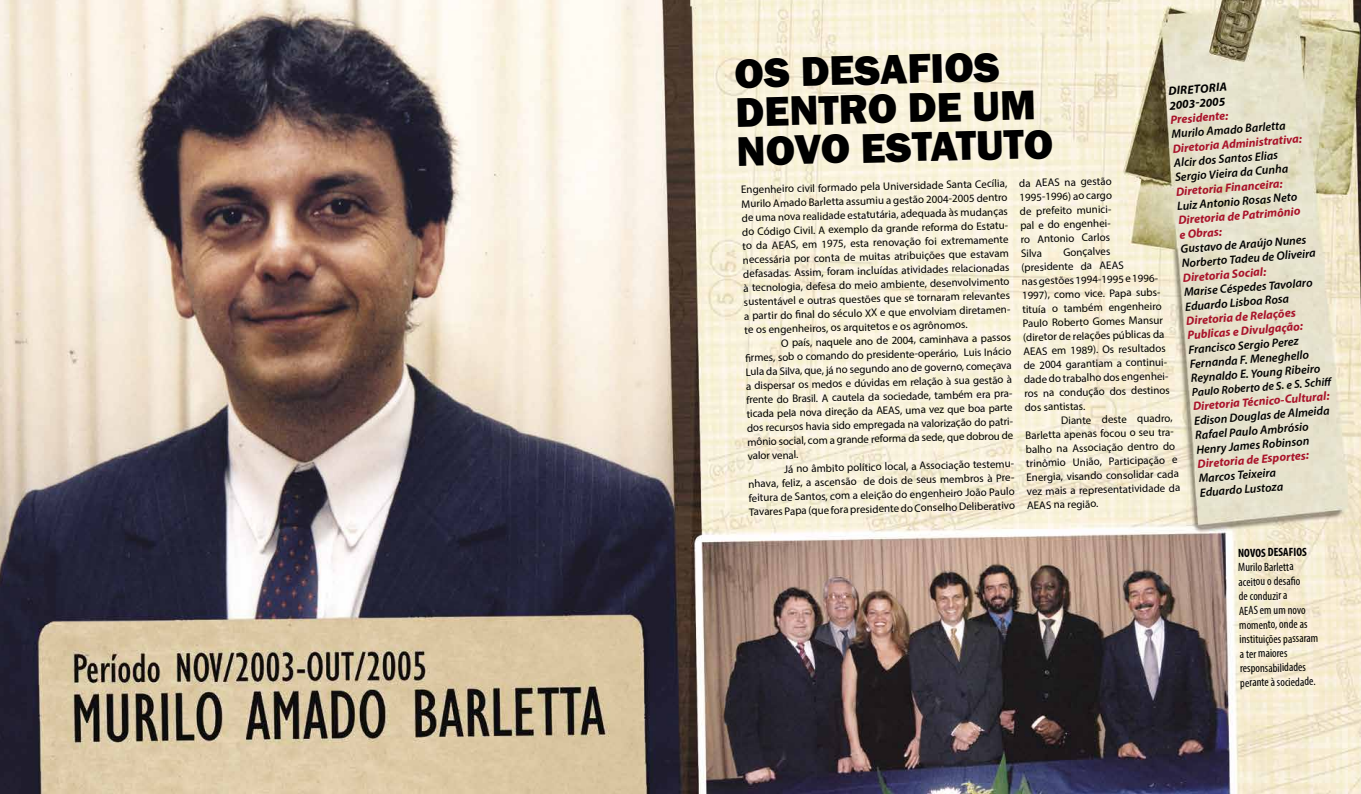
<style>
.page{position:relative;width:1361px;height:794px;background:#fff}
.page>*{position:absolute;margin:0;border:0;box-sizing:border-box;transform-origin:0 0}
.t1{font:800 42.7px/38.9px "Franklin Gothic";color:#000}
.t2{font:italic 600 12px/14.4px "Myriad Pro";color:#000}
.t3{font:italic 700 12px/14.7px "Myriad Pro";color:#a9132a}
.t4{font:condensed 12px/14.4px "Myriad Pro";color:#000}
.t5{font:italic 700 12px/14.4px "Myriad Pro";color:#000}
.t6{font:700 condensed 12px "Myriad Pro";color:#000}
.t7{font:italic 600 11.5px "Myriad Pro";color:#000}
.t8{font:11px/14.1px "Myriad Pro";color:#000}
</style>
<div class="page">
<img style="left:0;top:0;width:1361px;height:794px">
<h1 class="t1" style="left:734px;top:53px;width:319px;rotate:-1deg">OS DESAFIOS<br>DENTRO DE UM<br>NOVO ESTATUTO</h1>
<p class="t5" style="left:1168px;top:83px;width:60px;rotate:-4deg">DIRETORIA<br>2003-2005</p>
<p class="t3" style="left:1170px;top:112px;width:60px;rotate:-4deg">Presidente:</p>
<p class="t2" style="left:1171px;top:126px;width:116px;rotate:-4deg">Murilo Amado Barletta</p>
<p class="t3" style="left:1172px;top:140px;width:131px;rotate:-4deg">Diretoria Administrativa:</p>
<p class="t2" style="left:1173px;top:155px;width:115px;rotate:-4deg">Alcir dos Santos Elias<br>Sergio Vieira da Cunha</p>
<p class="t3" style="left:1175px;top:183px;width:108px;rotate:-4deg">Diretoria Financeira:</p>
<p class="t2" style="left:1176px;top:198px;width:122px;rotate:-4deg">Luiz Antonio Rosas Neto</p>
<p class="t3" style="left:1178px;top:212px;width:124px;rotate:-4deg">Diretoria de Patrimônio e Obras:</p>
<p class="t2" style="left:1180px;top:241px;width:136px;rotate:-4deg">Gustavo de Araújo Nunes<br>Norberto Tadeu de Oliveira</p>
<p class="t3" style="left:1182px;top:270px;width:85px;rotate:-4deg">Diretoria Social:</p>
<p class="t2" style="left:1183px;top:284px;width:130px;rotate:-4deg">Marise Céspedes Tavolaro<br>Eduardo Lisboa Rosa</p>
<p class="t3" style="left:1185px;top:313px;width:117px;line-height:14.3px;rotate:-4deg">Diretoria de Relações<br>Publicas e Divulgação:</p>
<p class="t2" style="left:1188px;top:342px;width:132px;rotate:-4deg">Francisco Sergio Perez<br>Fernanda F. Meneghello<br>Reynaldo E. Young Ribeiro</p>
<p class="t8" style="left:1019px;top:176px;width:95px;rotate:-1deg">da AEAS na gestão<br>1995-1996) ao cargo de prefeito munici&shy;pal e do engenhei&shy;ro Antonio Carlos<br>Silva</p>
<p class="t8" style="left:741px;top:182px;width:271px;rotate:-1deg">Engenheiro civil formado pela Universidade Santa Cecília, Murilo Amado Barletta assumiu a gestão 2004-2005 dentro de uma nova realidade estatutária, adequada às mudanças do Código Civil. A exemplo da grande reforma do Estatu&shy;to da AEAS, em 1975, esta renovação foi extremamente necessária por conta de muitas atribuições que estavam defasadas. Assim, foram incluídas atividades relacionadas à tecnologia, defesa do meio ambiente, desenvolvimento sustentável e outras questões que se tornaram relevantes a partir do fi nal do século XX e que envolviam diretamen&shy;te os engenheiros, os arquitetos e os agrônomos.</p>
<p class="t8" style="left:745px;top:335px;width:270px;text-indent:36px;rotate:-1deg">O país, naquele ano de 2004, caminhava a passos fi rmes, sob o comando do presidente-operário, Luis Inácio Lula da Silva, que, já no segundo ano de governo, começava a dispersar os medos e dúvidas em relação à sua gestão à frente do Brasil. A cautela da sociedade, também era pra&shy;ticada pela nova direção da AEAS, uma vez que boa parte dos recursos havia sido empregada na valorização do patri&shy;mônio social, com a grande reforma da sede, que dobrou de valor venal.</p>
<p class="t8" style="left:748px;top:461px;width:270px;text-indent:36px;rotate:-1deg">Já no âmbito político local, a Associação testemu&shy;nhava, feliz, a ascensão de dois de seus membros à Pre&shy;feitura de Santos, com a eleição do engenheiro João Paulo Tavares Papa (que fora presidente do Conselho Deliberativo</p>
<p class="t8" style="left:1021px;top:246px;width:149px;text-indent:42px;rotate:-1deg">Gonçalves<br>(presidente da AEAS<br>nas gestões 1994-1995 e 1996-<br>1997), como vice. Papa subs&shy;tituía o também engenheiro<br>Paulo Roberto Gomes Mansur (diretor de relações públicas da<br>AEAS em 1989). Os resultados de 2004 garantiam a continui&shy;dade do trabalho dos engenhei&shy;ros na condução dos destinos dos santistas.</p>
<p class="t8" style="left:1025px;top:413px;width:155px;text-indent:36px;rotate:-1deg">Diante deste quadro,<br>Barletta apenas focou o seu tra&shy;balho na Associação dentro do trinômio União, Participação e<br>Energia, visando consolidar cada vez mais a representatividade da<br>AEAS na região.</p>
<p class="t7" style="left:1191px;top:385px;width:138px;rotate:-5deg">Paulo Roberto de S. e S. Schiff</p>
<p class="t3" style="left:1192px;top:398px;width:138px;rotate:-4deg">Diretoria Técnico-Cultural:</p>
<p class="t2" style="left:1193px;top:413px;width:137px;rotate:-4deg">Edison Douglas de Almeida<br>Rafael Paulo Ambrósio<br>Henry James Robinson</p>
<p class="t3" style="left:1197px;top:456px;width:113px;rotate:-4deg">Diretoria de Esportes:</p>
<p class="t2" style="left:1198px;top:470px;width:85px;rotate:-4deg">Marcos Teixeira<br>Eduardo Lustoza</p>
<p class="t6" style="left:1238px;top:545px;width:70px;rotate:-1deg">NOVOS DESAFIOS</p>
<p class="t4" style="left:1238px;top:560px;width:80px;rotate:-1deg">Murilo Barletta aceitou o desafi o<br>de conduzir a<br>AEAS em um novo momento, onde as instituições passaram a ter maiores responsabilidades perante à sociedade.</p>
</div>
